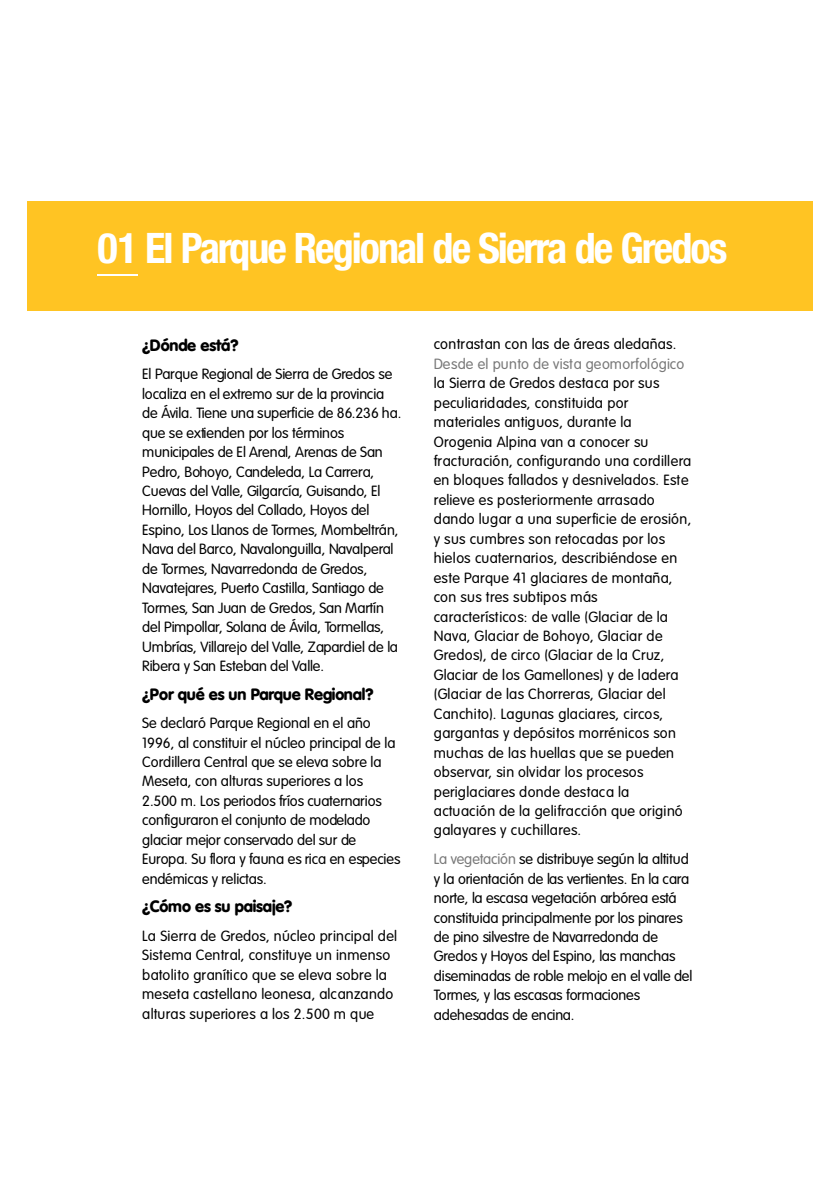
<style>
.page{position:relative;width:840px;height:1190px;background:#fff}
.page>*{position:absolute;margin:0;border:0;box-sizing:border-box;transform-origin:0 0}
.t1{font:700 condensed 42.2px "Helvetica Neue LT Std";letter-spacing:-.05em;color:#fff}
.t2{font:900 16.2px "VAG Rounded Std";letter-spacing:-.005em;color:#000}
.t3{font:300 14.6px/19.4px "VAG Rounded Std";color:#000}
.t4{font:300 14.6px "VAG Rounded Std";color:#797979}
.s1{color:#797979}
</style>
<div class="page">
<div style="left:27px;top:201px;width:786px;height:110px;background:#ffc423"></div>
<hr style="left:97px;top:275px;width:41px;height:1px;background:#fff">
<h1 class="t1" style="left:97px;top:233px;width:631px">01 El Pa rque Regional de Sierra de Gredos</h1>
<p class="t2" style="left:142px;top:338px;width:98px">¿Dónde está?</p>
<p class="t3" style="left:142px;top:366px;width:261px">El Parque Regional de Sierra de Gredos se localiza en el extremo sur de la provincia de Ávila. Tiene una superficie de 86.236 ha. que se extienden por los términos municipales de El Arenal, Arenas de San Pedro, Bohoyo, Candeleda, La Carrera, Cuevas del Valle, Gilgarcía, Guisando, El Hornillo, Hoyos del Collado, Hoyos del Espino, Los Llanos de Tormes, Mombeltrán, Nava del Barco, Navalonguilla, Navalperal de Tormes, Navarredonda de Gredos, Navatejares, Puerto Castilla, Santiago de Tormes, San Juan de Gredos, San Martín del Pimpollar, Solana de Ávila, To rm e lla s , Umbrías, Villarejo del Valle, Zapardiel de la Ribera y San Esteban del Valle.</p>
<p class="t2" style="left:142px;top:687px;width:233px">¿Por qué es un Parque Regional?</p>
<p class="t3" style="left:142px;top:714px;width:260px">Se declaró Parque Regional en el año 1996, al constituir el núcleo principal de la Cordillera Central que se eleva sobre la Meseta, con alturas superiores a los 2.500 m. Los periodos fríos cuaternarios configuraron el conjunto de modelado glaciar mejor conservado del sur de Europa. Su flora y fauna es rica en especies endémicas y relictas.</p>
<p class="t2" style="left:142px;top:900px;width:152px">¿Cómo es su paisaje?</p>
<p class="t3" style="left:142px;top:927px;width:256px">La Sierra de Gredos, núcleo principal del Sistema Central, constituye un inmenso batolito granítico que se eleva sobre la meseta castellano leonesa, alcanzando alturas superiores a los 2.500 m que</p>
<p class="t3" style="left:434px;top:336px;width:244px">contrastan con las de áreas aledañas.</p>
<p class="t4" style="left:434px;top:358px;width:252px">Desde el punto de vista geomorfológico</p>
<p class="t3" style="left:434px;top:375px;width:259px">la Sierra de Gredos destaca por sus peculiaridades, constituida por materiales antiguos, durante la Orogenia Alpina van a conocer su fracturación, configurando una cordillera en bloques fallados y desnivelados. Este relieve es posteriormente arrasado dando lugar a una superficie de erosión, y sus cumbres son retocadas por los hielos cuaternarios, describiéndose en este Parque 41 glaciares de montaña, con sus tres subtipos más característicos: de valle (Glaciar de la Nava, Glaciar de Bohoyo, Glaciar de Gredos), de circo (Glaciar de la Cruz, Glaciar de los Gamellones) y de ladera (Glaciar de las Chorreras, Glaciar del Canchito). Lagunas glaciares, circos, gargantas y depósitos morrénicos son muchas de las huellas que se pueden<br>o b s e rv a r, sin olvidar los procesos periglaciares donde destaca la actuación de la gelifracción que originó galayares y cuchillares.</p>
<p class="t3" style="left:434px;top:851px;width:260px"><span class="s1">La vegetación</span> se distribuye según la altitud y la orientación de las vertientes. En la cara norte, la escasa vegetación arbórea está constituida principalmente por los pinares de pino silvestre de Navarredonda de Gredos y Hoyos del Espino, las manchas diseminadas de roble melojo en el valle del Tormes, y las escasas formaciones adehesadas de encina.</p>
</div>
